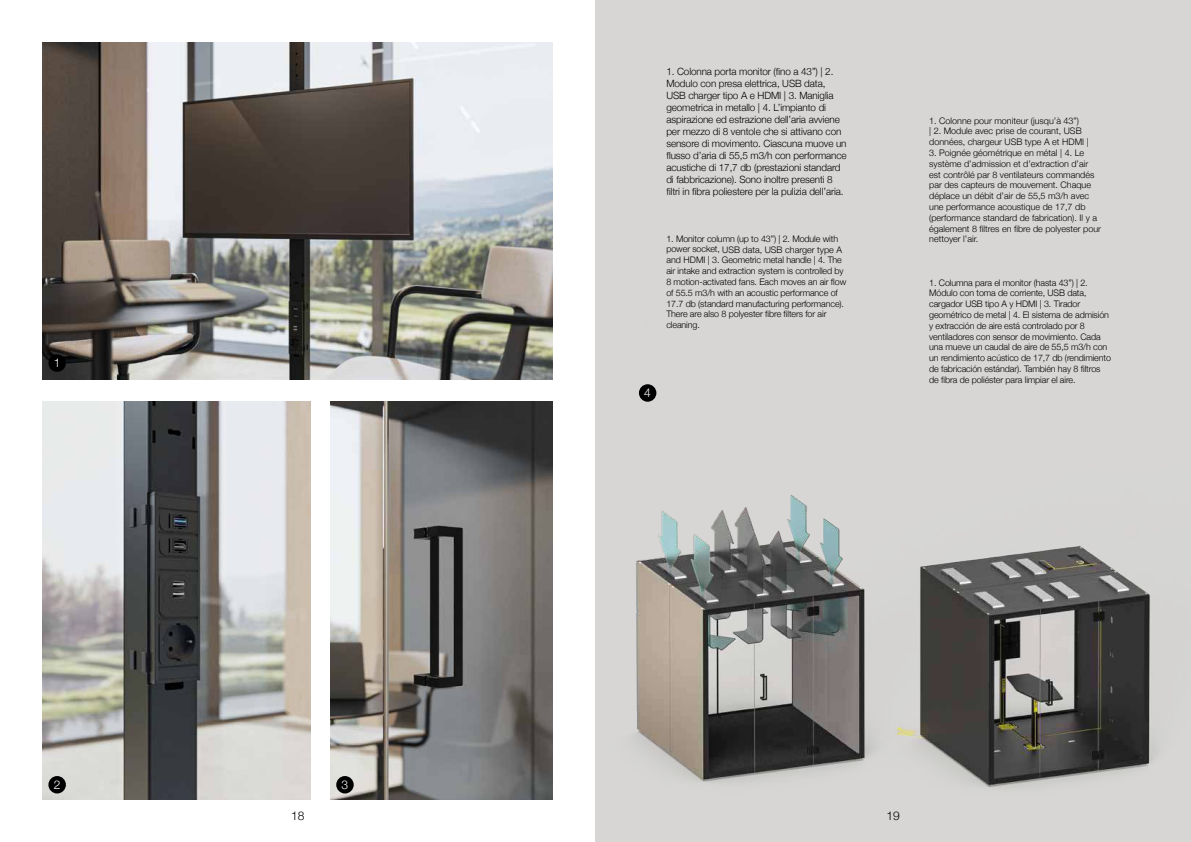
<style>
.page{position:relative;width:1191px;height:842px;background:#fff}
.page>*{position:absolute;margin:0;border:0;box-sizing:border-box;transform-origin:0 0}
.t1{font:300 12px "Helvetica Neue";color:#000}
.t2{font:300 12px "Helvetica Neue";color:#fff}
.t3{font:300 10px/12px "Helvetica Neue";letter-spacing:-.01em;color:#000}
.t4{font:300 9px/10.8px "Helvetica Neue";letter-spacing:-.01em;color:#000}
</style>
<div class="page">
<div style="left:595px;top:0;width:596px;height:842px;background:#d7d6d5"></div>
<img style="left:635px;top:384px;width:521px;height:404px">
<div style="left:639px;top:384px;width:17px;height:18px;background:#000;border-radius:50%"></div>
<img style="left:43px;top:43px;width:510px;height:337px">
<div style="left:48px;top:354px;width:18px;height:18px;background:#000;border-radius:50%"></div>
<img style="left:43px;top:402px;width:267px;height:397px">
<div style="left:48px;top:776px;width:18px;height:17px;background:#000;border-radius:50%"></div>
<img style="left:330px;top:402px;width:223px;height:397px">
<div style="left:336px;top:776px;width:18px;height:17px;background:#000;border-radius:50%"></div>
<h1 class="t2" style="left:54px;top:355px;width:8px">1</h1>
<h1 class="t2" style="left:54px;top:777px;width:8px">2</h1>
<h1 class="t2" style="left:342px;top:777px;width:8px">3</h1>
<h1 class="t1" style="left:291px;top:808px;width:15px">18</h1>
<p class="t3" style="left:666px;top:65px;width:182px">1. Colonna porta monitor (fino a 43”) | 2.<br>Modulo con presa elettrica, USB data, USB charger tipo A e HDMI | 3. Maniglia geometrica in metallo | 4. L’impianto di aspirazione ed estrazione dell’aria avviene per mezzo di 8 ventole che si attivano con sensore di movimento. Ciascuna muove un flusso d’aria di 55,5 m3/h con performance acustiche di 17,7 db (prestazioni standard di fabbricazione). Sono inoltre presenti 8 filtri in fibra poliestere per la pulizia dell’aria.</p>
<p class="t4" style="left:666px;top:233px;width:181px">1. Monitor column (up to 43”) | 2. Module with power socket, USB data, USB charger type A and HDMI | 3. Geometric metal handle | 4. The air intake and extraction system is controlled by 8 motion-activated fans. Each moves an air flow of 55.5 m3/h with an acoustic performance of 17.7 db (standard manufacturing performance).<br>There are also 8 polyester fibre filters for air cleaning.</p>
<h1 class="t2" style="left:644px;top:385px;width:8px">4</h1>
<p class="t4" style="left:929px;top:115px;width:161px">1. Colonne pour moniteur (jusqu’à 43”)<br>| 2. Module avec prise de courant, USB données, chargeur USB type A et HDMI |</p>
<p class="t4" style="left:929px;top:147px;width:173px">3. Poignée géométrique en métal | 4. Le système d’admission et d’extraction d’air est contrôlé par 8 ventilateurs commandés par des capteurs de mouvement. Chaque déplace un débit d’air de 55,5 m3/h avec une performance acoustique de 17,7 db (performance standard de fabrication). Il y a également 8 filtres en fibre de polyester pour nettoyer l’air.</p>
<p class="t4" style="left:929px;top:277px;width:183px">1. Columna para el monitor (hasta 43”) | 2.<br>Módulo con toma de corriente, USB data, cargador USB tipo A y HDMI | 3. Tirador geométrico de metal | 4. El sistema de admisión y extracción de aire está controlado por 8 ventiladores con sensor de movimiento. Cada una mueve un caudal de aire de 55,5 m3/h con un rendimiento acústico de 17,7 db (rendimiento de fabricación estándar). También hay 8 filtros de fibra de poliéster para limpiar el aire.</p>
<h1 class="t1" style="left:886px;top:808px;width:15px">19</h1>
</div>
